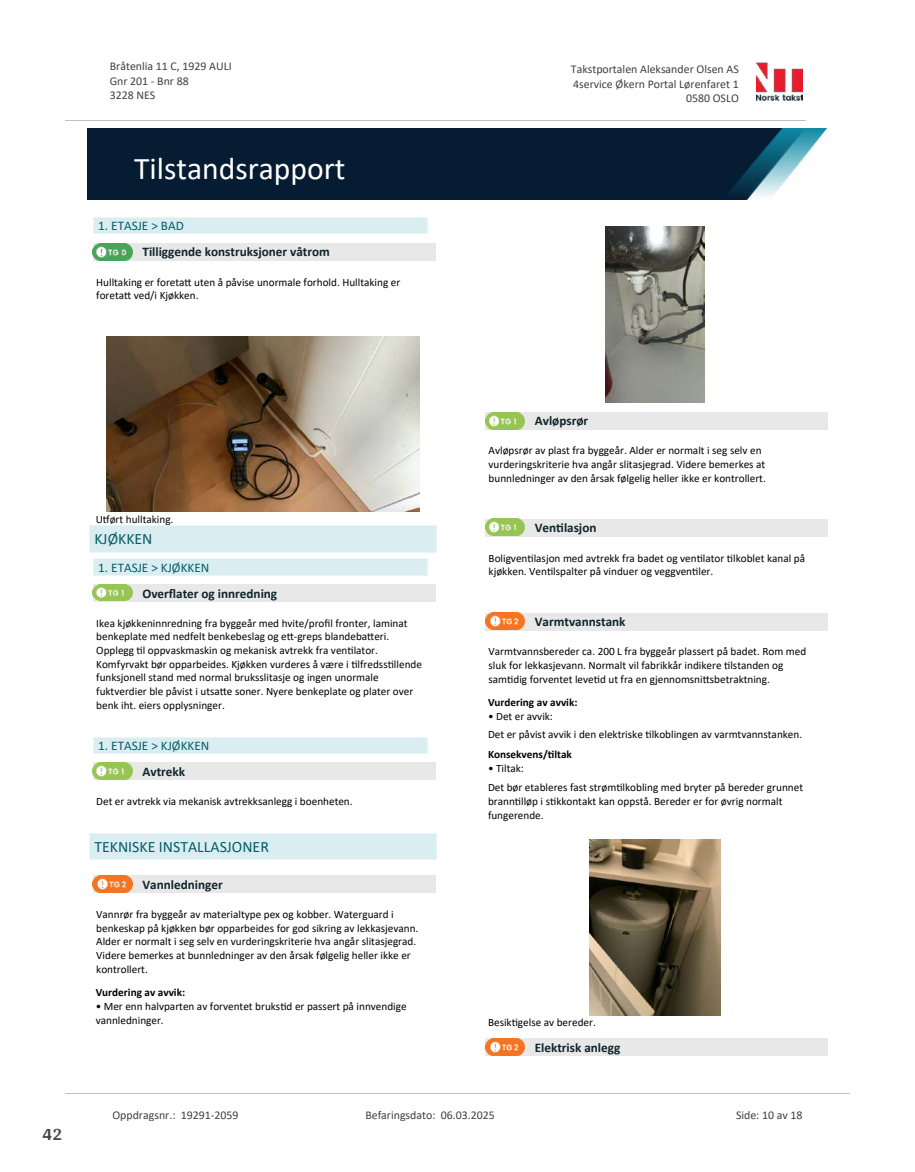
<style>
.page{position:relative;width:915px;height:1172px;background:#fff}
.page>*{position:absolute;margin:0;border:0;box-sizing:border-box;transform-origin:0 0}
.t1{font:31.65px "Calibri";color:#fff}
.t2{font:700 18px "Arya";color:#414749}
.t3{font:15.75px "Calibri";color:#065c69}
.t4{font:700 13.2px "Calibri";color:#0f252c}
.t5{font:13.2px "Calibri";color:#065c69}
.t6{font:11.85px/14.5px "Calibri";color:#404040}
.t7{font:11.25px/13.6px "Calibri";color:#000}
.t8{font:700 11.25px "Calibri";color:#000}
</style>
<div class="page">
<div style="left:93px;top:243px;width:342px;height:17px;background:#e8e8e8"></div>
<img style="left:93px;top:243px;width:39px;height:17px">
<div style="left:93px;top:218px;width:334px;height:16px;background:#daeef2"></div>
<svg style="left:93px;top:219px;width:1px;height:15px"></svg>
<svg style="left:427px;top:218px;width:1px;height:16px"></svg>
<hr style="left:93px;top:218px;width:334px;height:1px;background:#eaf5f7">
<hr style="left:93px;top:234px;width:334px;height:1px;background:#eaf5f7">
<img style="left:107px;top:336px;width:312px;height:176px">
<div style="left:89px;top:526px;width:347px;height:26px;background:#daeef2"></div>
<svg style="left:89px;top:527px;width:1px;height:25px"></svg>
<svg style="left:436px;top:527px;width:1px;height:25px"></svg>
<hr style="left:89px;top:526px;width:348px;height:1px;background:#eaf5f7">
<hr style="left:89px;top:552px;width:348px;height:1px;background:#eaf5f7">
<div style="left:93px;top:584px;width:342px;height:18px;background:#e8e8e8"></div>
<img style="left:93px;top:584px;width:39px;height:17px">
<div style="left:93px;top:559px;width:334px;height:16px;background:#daeef2"></div>
<svg style="left:93px;top:560px;width:1px;height:15px"></svg>
<svg style="left:427px;top:559px;width:1px;height:16px"></svg>
<hr style="left:93px;top:559px;width:334px;height:1px;background:#eaf5f7">
<hr style="left:93px;top:575px;width:334px;height:1px;background:#eaf5f7">
<div style="left:93px;top:763px;width:342px;height:17px;background:#e8e8e8"></div>
<img style="left:93px;top:763px;width:39px;height:17px">
<div style="left:93px;top:737px;width:334px;height:16px;background:#daeef2"></div>
<svg style="left:93px;top:738px;width:1px;height:15px"></svg>
<svg style="left:427px;top:737px;width:1px;height:16px"></svg>
<hr style="left:93px;top:737px;width:334px;height:1px;background:#eaf5f7">
<hr style="left:93px;top:753px;width:334px;height:1px;background:#eaf5f7">
<div style="left:89px;top:833px;width:347px;height:27px;background:#daeef2"></div>
<svg style="left:89px;top:834px;width:1px;height:26px"></svg>
<svg style="left:436px;top:834px;width:1px;height:26px"></svg>
<hr style="left:89px;top:833px;width:348px;height:1px;background:#eaf5f7">
<hr style="left:89px;top:860px;width:348px;height:1px;background:#eaf5f7">
<div style="left:93px;top:876px;width:342px;height:17px;background:#e8e8e8"></div>
<svg style="left:97px;top:880px;width:36px;height:13px"></svg>
<img style="left:93px;top:875px;width:39px;height:17px">
<img style="left:605px;top:226px;width:99px;height:176px">
<div style="left:485px;top:412px;width:342px;height:17px;background:#e8e8e8"></div>
<img style="left:485px;top:412px;width:39px;height:17px">
<div style="left:485px;top:519px;width:342px;height:17px;background:#e8e8e8"></div>
<img style="left:485px;top:519px;width:39px;height:17px">
<div style="left:485px;top:613px;width:342px;height:17px;background:#e8e8e8"></div>
<svg style="left:489px;top:617px;width:36px;height:13px"></svg>
<img style="left:485px;top:613px;width:39px;height:16px">
<img style="left:589px;top:840px;width:131px;height:176px">
<div style="left:485px;top:1039px;width:342px;height:17px;background:#e8e8e8"></div>
<svg style="left:489px;top:1043px;width:36px;height:13px"></svg>
<img style="left:485px;top:1038px;width:39px;height:17px">
<img style="left:756px;top:62px;width:46px;height:40px">
<hr style="left:65px;top:120px;width:740px;height:1px;background:#c0c0c0">
<img style="left:88px;top:129px;width:738px;height:71px">
<hr style="left:65px;top:1093px;width:784px;height:1px;background:#c0c0c0">
<p class="t6" style="left:110px;top:59px;width:123px">Bråtenlia 11 C, 1929 AULI<br>Gnr 201 - Bnr 88<br>3228 NES</p>
<p class="t6" style="left:570px;top:62px;width:169px">Takstportalen Aleksander Olsen AS</p>
<p class="t6" style="left:573px;top:76px;width:167px">4service Økern Portal Lørenfaret 1</p>
<p class="t6" style="left:685px;top:90px;width:54px">0580 OSLO</p>
<h1 class="t1" style="left:134px;top:147px;width:213px">Tilstandsrapport</h1>
<p class="t5" style="left:98px;top:217px;width:87px">1. ETASJE &gt; BAD</p>
<p class="t4" style="left:142px;top:243px;width:189px">Tilliggende konstruksjoner våtrom</p>
<p class="t7" style="left:96px;top:275px;width:305px">Hulltaking er foreta琀琀 uten å påvise unormale forhold. Hulltaking er foreta琀琀 ved/i Kjøkken.</p>
<h2 class="t2" style="left:43px;top:1123px;width:21px">42</h2>
<p class="t7" style="left:96px;top:512px;width:79px">U琀昀ørt hulltaking.</p>
<h3 class="t3" style="left:94px;top:528px;width:60px">KJØKKEN</h3>
<p class="t5" style="left:98px;top:558px;width:112px">1. ETASJE &gt; KJØKKEN</p>
<p class="t4" style="left:142px;top:584px;width:136px">Over昀氀ater og innredning</p>
<p class="t7" style="left:96px;top:616px;width:327px">Ikea kjøkkeninnredning fra byggeår med hvite/pro昀椀l fronter, laminat benkeplate med nedfelt benkebeslag og e琀琀-greps blandeba琀琀eri.<br>Opplegg 琀椀l oppvaskmaskin og mekanisk avtrekk fra ven琀椀lator.<br>Komfyrvakt bør opparbeides. Kjøkken vurderes å være i 琀椀lfredss琀椀llende funksjonell stand med normal bruksslitasje og ingen unormale fuktverdier ble påvist i utsa琀琀e soner. Nyere benkeplate og plater over benk iht. eiers opplysninger.</p>
<p class="t5" style="left:98px;top:736px;width:112px">1. ETASJE &gt; KJØKKEN</p>
<p class="t4" style="left:142px;top:762px;width:44px">Avtrekk</p>
<p class="t7" style="left:96px;top:794px;width:258px">Det er avtrekk via mekanisk avtrekksanlegg i boenheten.</p>
<h3 class="t3" style="left:94px;top:835px;width:176px">TEKNISKE INSTALLASJONER</h3>
<p class="t4" style="left:142px;top:875px;width:82px">Vannledninger</p>
<p class="t7" style="left:96px;top:907px;width:323px">Vannrør fra byggeår av materialtype pex og kobber. Waterguard i benkeskap på kjøkken bør opparbeides for god sikring av lekkasjevann.<br>Alder er normalt i seg selv en vurderingskriterie hva angår slitasjegrad.<br>Videre bemerkes at bunnledninger av den årsak følgelig heller ikke er kontrollert.</p>
<p class="t8" style="left:96px;top:984px;width:91px">Vurdering av avvik:</p>
<p class="t7" style="left:96px;top:999px;width:312px">• Mer enn halvparten av forventet bruks琀椀d er passert på innvendige vannledninger.</p>
<p class="t4" style="left:534px;top:411px;width:55px">Avløpsrør</p>
<p class="t7" style="left:488px;top:443px;width:279px">Avløpsrør av plast fra byggeår. Alder er normalt i seg selv en vurderingskriterie hva angår slitasjegrad. Videre bemerkes at bunnledninger av den årsak følgelig heller ikke er kontrollert.</p>
<p class="t4" style="left:534px;top:519px;width:63px">Ven琀椀lasjon</p>
<p class="t7" style="left:488px;top:551px;width:318px">Boligven琀椀lasjon med avtrekk fra badet og ven琀椀lator 琀椀lkoblet kanal på kjøkken. Ven琀椀lspalter på vinduer og veggven琀椀ler.</p>
<p class="t4" style="left:534px;top:612px;width:92px">Varmtvannstank</p>
<p class="t7" style="left:488px;top:644px;width:319px">Varmtvannsbereder ca. 200 L fra byggeår plassert på badet. Rom med sluk for lekkasjevann. Normalt vil fabrikkår indikere 琀椀lstanden og<br>sam琀椀dig forventet leve琀椀d ut fra en gjennomsni琀琀sbetraktning.</p>
<p class="t8" style="left:488px;top:694px;width:91px">Vurdering av avvik:</p>
<p class="t7" style="left:488px;top:707px;width:315px;line-height:17.5px">• Det er avvik:<br>Det er påvist avvik i den elektriske 琀椀lkoblingen av varmtvannstanken.</p>
<p class="t8" style="left:488px;top:746px;width:85px">Konsekvens/琀椀ltak</p>
<p class="t7" style="left:488px;top:759px;width:316px;line-height:19px">• Tiltak:<br>Det bør etableres fast strøm琀椀lkobling med bryter på bereder grunnet</p>
<p class="t7" style="left:488px;top:794px;width:296px">brann琀椀lløp i s琀椀kkontakt kan oppstå. Bereder er for øvrig normalt fungerende.</p>
<p class="t7" style="left:488px;top:1015px;width:109px">Besik琀椀gelse av bereder.</p>
<p class="t4" style="left:534px;top:1038px;width:87px">Elektrisk anlegg</p>
<p class="t6" style="left:112px;top:1107px;width:127px">Oppdragsnr.: 19291-2059</p>
<p class="t6" style="left:365px;top:1107px;width:131px">Befaringsdato: 06.03.2025</p>
<p class="t6" style="left:735px;top:1107px;width:68px">Side: 10 av 18</p>
</div>
